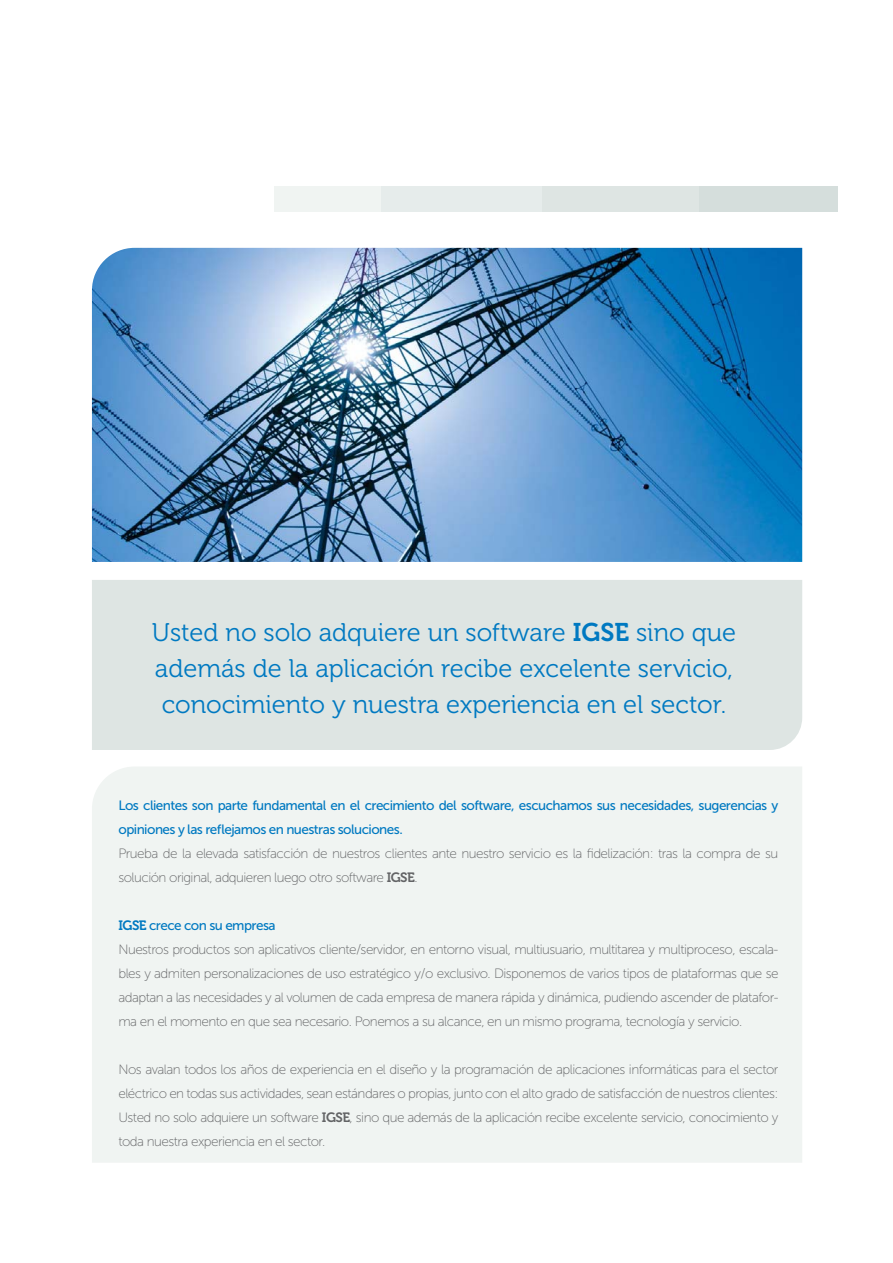
<style>
.page{position:relative;width:893px;height:1263px;background:#fff}
.page>*{position:absolute;margin:0;border:0;box-sizing:border-box;transform-origin:0 0}
.t1{font:25.5px/36px "Museo 300";color:#0079c1}
.t2{font:13.5px/24px "Museo Sans 100";letter-spacing:-.04em;color:#636466;text-align:justify}
.t3{font:13.5px/24px "Museo Sans 500";letter-spacing:-.04em;color:#0079c1}
.s1{font-family:"Museo 700"}
</style>
<div class="page">
<div style="left:161px;top:186px;width:676px;height:26px;background:#d5dedc"></div>
<div style="left:161px;top:186px;width:538px;height:26px;background:#dee5e3"></div>
<div style="left:161px;top:186px;width:381px;height:26px;background:#e6eceb"></div>
<div style="left:161px;top:186px;width:220px;height:26px;background:#f0f4f2"></div>
<div style="left:55px;top:186px;width:218px;height:26px;background:#fff"></div>
<div style="left:92px;top:580px;width:710px;height:170px;background:#dee5e3"></div>
<div style="left:92px;top:767px;width:710px;height:396px;background:#f0f4f2"></div>
<img style="left:92px;top:248px;width:710px;height:314px">
<h1 class="t1" style="left:152px;top:616px;width:586px">Usted no solo adquiere un software <span class="s1">IGSE</span> sino que además de la aplicación recibe excelente servicio, conocimiento y nuestra experiencia en el sector.</h1>
<p class="t3" style="left:118px;top:795px;width:661px">Los clientes son parte fundamental en el crecimiento del software, escuchamos sus necesidades, sugerencias y opiniones y las reflejamos en nuestras soluciones.</p>
<p class="t2" style="left:118px;top:843px;width:661px">Prueba de la elevada satisfacción de nuestros clientes ante nuestro servicio es la fidelización: tras la compra de su solución original, adquieren luego otro software <span class="s1">IGSE</span>.</p>
<p class="t3" style="left:118px;top:915px;width:159px"><span class="s1">IGSE</span> crece con su empresa</p>
<p class="t2" style="left:118px;top:939px;width:662px">Nuestros productos son aplicativos cliente/servidor, en entorno visual, multiusuario, multitarea y multiproceso, escala&shy;bles y admiten personalizaciones de uso estratégico y/o exclusivo. Disponemos de varios tipos de plataformas que se adaptan a las necesidades y al volumen de cada empresa de manera rápida y dinámica, pudiendo ascender de platafor&shy;ma en el momento en que sea necesario. Ponemos a su alcance, en un mismo programa, tecnología y servicio.</p>
<p class="t2" style="left:118px;top:1059px;width:661px">Nos avalan todos los años de experiencia en el diseño y la programación de aplicaciones informáticas para el sector eléctrico en todas sus actividades, sean estándares o propias, junto con el alto grado de satisfacción de nuestros clientes:<br>Usted no solo adquiere un software <span class="s1">IGSE</span>, sino que además de la aplicación recibe excelente servicio, conocimiento y toda nuestra experiencia en el sector.</p>
</div>
